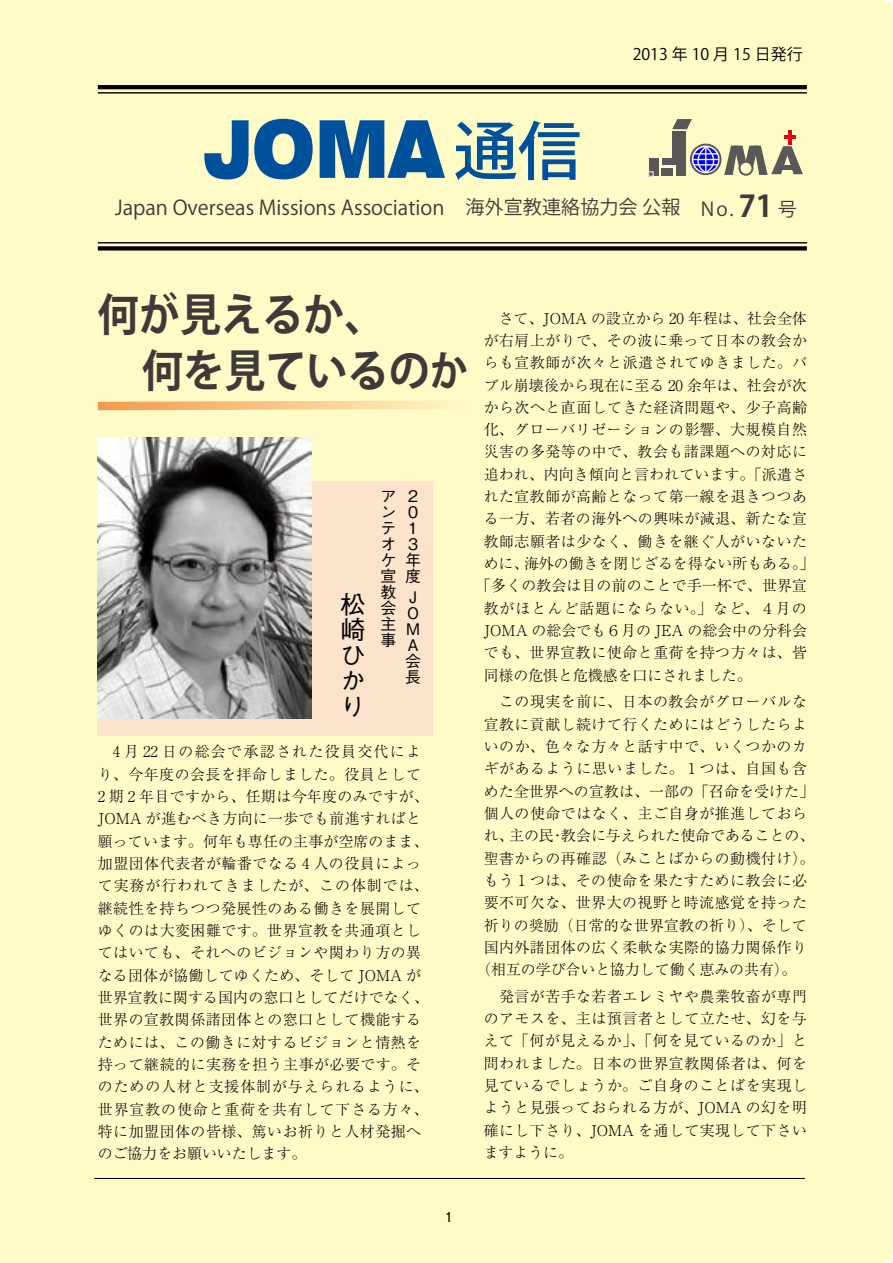
<style>
.page{position:relative;width:893px;height:1263px;background:#fffbc7}
.page>*{position:absolute;margin:0;border:0;box-sizing:border-box;transform-origin:0 0}
.t1{font:900 expanded 79.65px "Swiss 721 BT";color:#00519b;scale:.75 1}
.t2{font:500 63.75px "Koz Go Pro";color:#00519b}
.t3{font:700 44.7px/56.4px "Koz Go Pro";color:#3e3a39;scale:.92 1}
.t4{font:500 25.5px/25.5px "Gothic BBB Pro";color:#000;text-align:justify}
.t5{font:20.25px "Koz Go Pro";color:#3e3a39}
.t6{font:500 15.9px/15.9px "Gothic BBB Pro";color:#000}
.t7{font:15.9px "Koz Go Pro";color:#000}
.t8{font:300 14.85px/22.4px "Ryumin Pro";letter-spacing:.04em;color:#000}
.t9{font:300 14.85px "Ryumin Pro";letter-spacing:.01em;color:#000}
.t10{font:300 14.85px "Ryumin Pro";color:#000}
.t11{font:300 14.85px "Ryumin Pro";letter-spacing:.005em;color:#000}
.t12{font:300 14.85px "Ryumin Pro";letter-spacing:.07em;color:#000}
.t13{font:500 13.8px "Gothic BBB Pro";color:#000}
.s1{font-size:19.2px}
.s2{font-weight:700;font-size:29.7px}
.s3{font-size:41.4px}
</style>
<div class="page">
<hr style="left:98px;top:85px;width:709px;height:4px;background:#000">
<hr style="left:98px;top:92px;width:709px;height:2px;background:#000">
<hr style="left:98px;top:242px;width:709px;height:1px;background:#000">
<div style="left:98px;top:246px;width:709px;height:5px;background:#000"></div>
<svg style="left:672px;top:119px;width:20px;height:10px"></svg>
<div style="left:672px;top:131px;width:14px;height:34px;background:#595757"></div>
<div style="left:649px;top:158px;width:10px;height:18px;background:#595757"></div>
<div style="left:663px;top:158px;width:11px;height:7px;background:#595757"></div>
<div style="left:676px;top:162px;width:10px;height:14px;background:#595757"></div>
<div style="left:662px;top:169px;width:11px;height:7px;background:#595757"></div>
<div style="left:690px;top:144px;width:31px;height:31px;border:2px solid #595757;border-radius:50%"></div>
<div style="left:738px;top:161px;width:15px;height:15px;border:2px solid #595757;border-radius:50%"></div>
<svg style="left:648px;top:171px;width:6px;height:6px"></svg>
<hr style="left:788px;top:131px;width:4px;height:14px;background:#e60012">
<svg style="left:784px;top:135px;width:11px;height:3px"></svg>
<svg style="left:693px;top:144px;width:110px;height:31px;background:#a3a0a2"></svg>
<hr style="left:94px;top:1178px;width:711px;height:1px;background:#000">
<div style="left:98px;top:482px;width:335px;height:254px;background:#fce3cb"></div>
<svg style="left:89px;top:396px;width:392px;height:16px;background:#fbe1a8"></svg>
<img style="left:98px;top:437px;width:213px;height:282px">
<p class="t7" style="left:633px;top:44px;width:171px">2013 年 10 月 15 日発行</p>
<p class="t1" style="left:203px;top:101px;width:321px">JOMA</p>
<p class="t5" style="left:115px;top:194px;width:683px">Japan Overseas Missions Association <span class="s1">海外宣教連絡協力会 公報 No.</span> <span class="s2">71</span> <span class="s1">号</span></p>
<p class="t2" style="left:454px;top:110px;width:129px">通信</p>
<p class="t3" style="left:142px;top:289px;width:355px;text-indent:-44px">何が見えるか、<br>何を見ているの<span class="s3">か</span></p>
<p class="t4" style="left:340px;top:588px;width:26px">松崎ひかり</p>
<p class="t6" style="left:381px;top:486px;width:17px;text-align:justify">アンテオケ宣教会主事</p>
<p class="t6" style="left:405px;top:486px;width:17px">２<br>０<br>１<br>３年度</p>
<p class="t6" style="left:405px;top:587px;width:17px">Ｊ<br>Ｏ<br>Ｍ<br>Ａ会長</p>
<p class="t8" style="left:98px;top:739px;width:332px">　4 月 22 日の総会で承認された役員交代により、今年度の会長を拝命しました。役員として<br>2 期 2 年目ですから、任期は今年度のみですが、<br>JOMA が進むべき方向に一歩でも前進すればと願っています。何年も専任の主事が空席のまま、加盟団体代表者が輪番でなる 4 人の役員によって実務が行われてきましたが、この体制では、継続性を持ちつつ発展性のある働きを展開してゆくのは大変困難です。世界宣教を共通項としてはいても、それへのビジョンや関わり方の異なる団体が協働してゆくため、そして JOMA が世界宣教に関する国内の窓口としてだけでなく、世界の宣教関係諸団体との窓口として機能するためには、この働きに対するビジョンと情熱を持って継続的に実務を担う主事が必要です。そのための人材と支援体制が与えられるように、世界宣教の使命と重荷を共有して下さる方々、特に加盟団体の皆様、篤いお祈りと人材発掘へのご協力をお願いいたします。</p>
<p class="t10" style="left:484px;top:306px;width:325px">　さて、JOMA の設立から 20 年程は、社会全体</p>
<p class="t8" style="left:484px;top:328px;width:325px">が右肩上がりで、その波に乗って日本の教会か</p>
<p class="t8" style="left:484px;top:350px;width:325px">らも宣教師が次々と派遣されてゆきました。バ</p>
<p class="t9" style="left:484px;top:373px;width:325px">ブル崩壊後から現在に至る 20 余年は、社会が次</p>
<p class="t8" style="left:484px;top:395px;width:325px">から次へと直面してきた経済問題や、少子高齢</p>
<p class="t8" style="left:484px;top:417px;width:325px">化、グローバリゼーションの影響、大規模自然</p>
<p class="t8" style="left:484px;top:440px;width:325px">災害の多発等の中で、教会も諸課題への対応に</p>
<p class="t9" style="left:484px;top:463px;width:325px">追われ、内向き傾向と言われています。「派遣さ</p>
<p class="t8" style="left:484px;top:484px;width:325px">れた宣教師が高齢となって第一線を退きつつあ</p>
<p class="t8" style="left:484px;top:506px;width:325px">る一方、若者の海外への興味が減退、新たな宣</p>
<p class="t8" style="left:484px;top:529px;width:325px">教師志願者は少なく、働きを継ぐ人がいないた</p>
<p class="t10" style="left:484px;top:552px;width:332px">めに、海外の働きを閉じざるを得ない所もある。」</p>
<p class="t9" style="left:476px;top:574px;width:332px">「多くの教会は目の前のことで手一杯で、世界宣</p>
<p class="t12" style="left:484px;top:596px;width:325px">教がほとんど話題にならない。」など、４月の</p>
<p class="t11" style="left:484px;top:619px;width:325px">JOMA の総会でも６月の JEA の総会中の分科会</p>
<p class="t8" style="left:484px;top:640px;width:325px">でも、世界宣教に使命と重荷を持つ方々は、皆</p>
<p class="t10" style="left:484px;top:663px;width:269px">同様の危惧と危機感を口にされました。</p>
<p class="t8" style="left:484px;top:689px;width:325px">　この現実を前に、日本の教会がグローバルな</p>
<p class="t8" style="left:484px;top:712px;width:325px">宣教に貢献し続けて行くためにはどうしたらよ</p>
<p class="t8" style="left:484px;top:734px;width:325px">いのか、色々な方々と話す中で、いくつかのカ</p>
<p class="t8" style="left:484px;top:756px;width:325px">ギがあるように思いました。１つは、自国も含</p>
<p class="t9" style="left:484px;top:779px;width:332px">めた全世界への宣教は、一部の「召命を受けた」</p>
<p class="t8" style="left:484px;top:801px;width:325px">個人の使命ではなく、主ご自身が推進しておら</p>
<p class="t10" style="left:484px;top:824px;width:332px">れ、主の民・教会に与えられた使命であることの、</p>
<p class="t8" style="left:484px;top:846px;width:332px">聖書からの再確認（みことばからの動機付け）。</p>
<p class="t8" style="left:484px;top:868px;width:325px">もう１つは、その使命を果たすために教会に必</p>
<p class="t8" style="left:484px;top:890px;width:325px">要不可欠な、世界大の視野と時流感覚を持った</p>
<p class="t9" style="left:484px;top:913px;width:325px">祈りの奨励（日常的な世界宣教の祈り）、そして</p>
<p class="t8" style="left:484px;top:935px;width:325px">国内外諸団体の広く柔軟な実際的協力関係作り</p>
<p class="t10" style="left:476px;top:958px;width:321px">（相互の学び合いと協力して働く恵みの共有）。</p>
<p class="t8" style="left:484px;top:984px;width:325px;text-align:justify">　発言が苦手な若者エレミヤや農業牧畜が専門のアモスを、主は預言者として立たせ、幻を与えて「何が見えるか」、「何を見ているのか」と問われました。日本の世界宣教関係者は、何を見ているでしょうか。ご自身のことばを実現しようと見張っておられる方が、JOMA の幻を明確にし下さり、JOMA を通して実現して下さいますように。</p>
<p class="t13" style="left:442px;top:1206px;width:15px">１</p>
</div>
